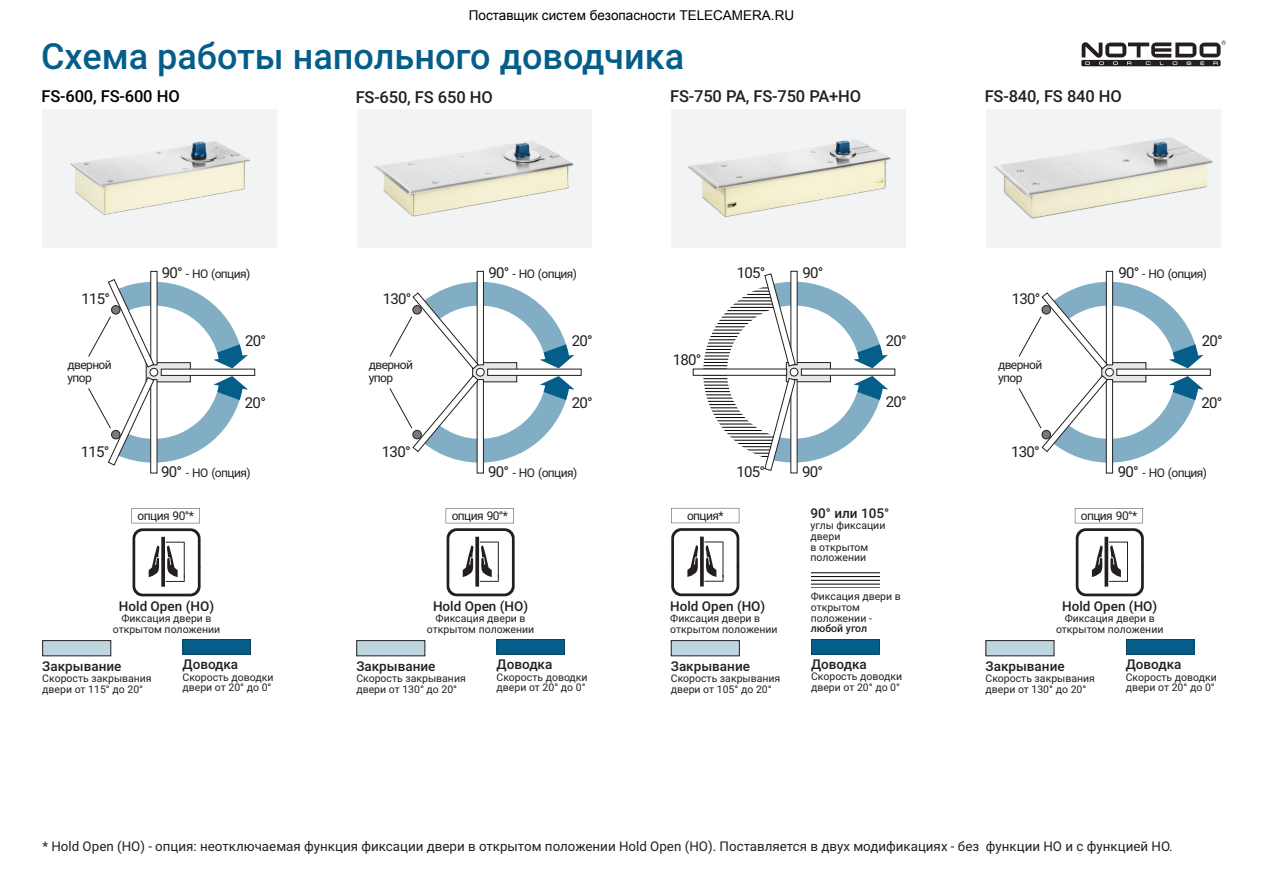
<style>
.page{position:relative;width:1263px;height:893px;background:#fff}
.page>*{position:absolute;margin:0;border:0;box-sizing:border-box;transform-origin:0 0}
.t1{font:500 36px "Roboto";color:#045e89}
.t2{font:500 16.5px "Roboto";letter-spacing:-.01em;color:#231f20}
.t3{font:500 16.5px "Roboto";letter-spacing:-.01em;color:#000}
.t4{font:15px "Roboto";letter-spacing:-.05em;color:#231f20}
.t5{font:500 13.5px "Roboto";color:#231f20}
.t6{font:13.35px "Roboto";color:#231f20}
.t7{font:12px/12.3px "Roboto";letter-spacing:-.05em;color:#231f20}
.t8{font:10.5px/10.6px "Roboto";color:#231f20}
.t9{font:500 10.5px "Roboto";color:#231f20}
.s1{font-size:15px}
</style>
<div class="page">
<svg style="left:183px;top:639px;width:68px;height:15px"></svg>
<svg style="left:132px;top:508px;width:69px;height:88px"></svg>
<svg style="left:88px;top:271px;width:168px;height:203px"></svg>
<svg style="left:497px;top:639px;width:68px;height:15px"></svg>
<svg style="left:446px;top:508px;width:69px;height:88px"></svg>
<svg style="left:389px;top:270px;width:193px;height:204px"></svg>
<svg style="left:811px;top:639px;width:68px;height:15px"></svg>
<svg style="left:671px;top:508px;width:68px;height:88px"></svg>
<svg style="left:692px;top:270px;width:204px;height:204px"></svg>
<hr style="left:811px;top:587px;width:68px;height:1px;background:#000">
<hr style="left:811px;top:584px;width:68px;height:1px;background:#000">
<hr style="left:811px;top:580px;width:68px;height:1px;background:#000">
<hr style="left:811px;top:576px;width:68px;height:1px;background:#000">
<hr style="left:811px;top:572px;width:68px;height:1px;background:#000">
<svg style="left:1126px;top:639px;width:68px;height:15px"></svg>
<svg style="left:1075px;top:508px;width:69px;height:88px"></svg>
<svg style="left:1018px;top:270px;width:193px;height:204px"></svg>
<div style="left:43px;top:641px;width:68px;height:15px;background:#bfd6e1"></div>
<div style="left:357px;top:641px;width:68px;height:15px;background:#bfd6e1"></div>
<div style="left:671px;top:640px;width:68px;height:16px;background:#bfd6e1"></div>
<div style="left:986px;top:641px;width:68px;height:15px;background:#bfd6e1"></div>
<div style="left:42px;top:640px;width:69px;height:16px;border:1px solid #231f20"></div>
<div style="left:356px;top:640px;width:69px;height:16px;border:1px solid #231f20"></div>
<div style="left:671px;top:640px;width:68px;height:16px;border:1px solid #231f20"></div>
<div style="left:986px;top:640px;width:68px;height:16px;border:1px solid #231f20"></div>
<div style="left:43px;top:109px;width:234px;height:138px;background:#f2f3f4"></div>
<div style="left:357px;top:109px;width:234px;height:138px;background:#f2f3f4"></div>
<img style="left:70px;top:141px;width:181px;height:74px">
<img style="left:374px;top:141px;width:200px;height:76px">
<div style="left:671px;top:109px;width:235px;height:138px;background:#f2f3f4"></div>
<div style="left:986px;top:109px;width:234px;height:138px;background:#f2f3f4"></div>
<img style="left:687px;top:139px;width:204px;height:78px">
<img style="left:994px;top:137px;width:219px;height:82px">
<svg style="left:1081px;top:41px;width:145px;height:25px"></svg>
<h1 class="t1" style="left:41px;top:42px;width:645px">Cхема работы напольного доводчика</h1>
<h2 class="t3" style="left:42px;top:90px;width:140px">FS-600, FS-600 HO</h2>
<h2 class="t2" style="left:356px;top:90px;width:139px">FS-650, FS 650 HO</h2>
<h2 class="t2" style="left:670px;top:90px;width:192px">FS-750 PA, FS-750 PA+HO</h2>
<h2 class="t2" style="left:985px;top:90px;width:139px">FS-840, FS 840 HO</h2>
<p class="t7" style="left:162px;top:269px;width:90px"><span class="s1">90°</span> - HO (опция)</p>
<p class="t7" style="left:489px;top:269px;width:90px"><span class="s1">90°</span> - HO (опция)</p>
<h3 class="t4" style="left:737px;top:267px;width:30px">105°</h3>
<h3 class="t4" style="left:803px;top:267px;width:22px">90°</h3>
<p class="t7" style="left:1118px;top:269px;width:90px"><span class="s1">90°</span> - HO (опция)</p>
<h3 class="t4" style="left:81px;top:292px;width:30px">115°</h3>
<h3 class="t4" style="left:383px;top:292px;width:30px">130°</h3>
<h3 class="t4" style="left:1012px;top:292px;width:30px">130°</h3>
<h3 class="t4" style="left:245px;top:334px;width:22px">20°</h3>
<h3 class="t4" style="left:572px;top:334px;width:22px">20°</h3>
<h3 class="t4" style="left:886px;top:334px;width:22px">20°</h3>
<h3 class="t4" style="left:1202px;top:334px;width:22px">20°</h3>
<p class="t7" style="left:68px;top:360px;width:46px">дверной упор</p>
<p class="t7" style="left:369px;top:360px;width:46px">дверной упор</p>
<h3 class="t4" style="left:673px;top:354px;width:30px">180°</h3>
<p class="t7" style="left:998px;top:360px;width:46px">дверной упор</p>
<h3 class="t4" style="left:245px;top:396px;width:22px">20°</h3>
<h3 class="t4" style="left:572px;top:396px;width:22px">20°</h3>
<h3 class="t4" style="left:886px;top:396px;width:22px">20°</h3>
<h3 class="t4" style="left:1201px;top:396px;width:22px">20°</h3>
<h3 class="t4" style="left:81px;top:446px;width:30px">115°</h3>
<h3 class="t4" style="left:382px;top:446px;width:30px">130°</h3>
<h3 class="t4" style="left:1011px;top:446px;width:30px">130°</h3>
<p class="t7" style="left:161px;top:468px;width:91px"><span class="s1">90°</span> - HO (опция)</p>
<p class="t7" style="left:488px;top:468px;width:91px"><span class="s1">90°</span> - HO (опция)</p>
<h3 class="t4" style="left:736px;top:466px;width:30px">105°</h3>
<h3 class="t4" style="left:802px;top:466px;width:22px">90°</h3>
<p class="t7" style="left:1118px;top:468px;width:91px"><span class="s1">90°</span> - HO (опция)</p>
<p class="t7" style="left:138px;top:511px;width:58px">опция 90°*</p>
<p class="t5" style="left:119px;top:601px;width:97px">Hold Open (HO)</p>
<p class="t8" style="left:113px;top:614px;width:109px;text-align:center">Фиксация двери в открытом положении</p>
<p class="t7" style="left:452px;top:511px;width:58px">опция 90°*</p>
<p class="t5" style="left:433px;top:601px;width:97px">Hold Open (HO)</p>
<p class="t8" style="left:427px;top:614px;width:109px;text-align:center">Фиксация двери в открытом положении</p>
<p class="t7" style="left:687px;top:511px;width:38px">опция*</p>
<p class="t5" style="left:670px;top:601px;width:97px">Hold Open (HO)</p>
<p class="t8" style="left:670px;top:614px;width:109px">Фиксация двери в открытом положении</p>
<p class="t5" style="left:810px;top:508px;width:80px">90° или 105°</p>
<p class="t8" style="left:810px;top:521px;width:76px">углы фиксации двери<br>в открытом положении</p>
<p class="t8" style="left:811px;top:592px;width:92px">Фиксация двери в открытом положении -</p>
<p class="t9" style="left:811px;top:625px;width:58px">любой угол</p>
<p class="t7" style="left:1081px;top:511px;width:58px">опция 90°*</p>
<p class="t5" style="left:1062px;top:601px;width:97px">Hold Open (HO)</p>
<p class="t8" style="left:1056px;top:614px;width:109px;text-align:center">Фиксация двери в открытом положении</p>
<p class="t5" style="left:42px;top:661px;width:81px">Закрывание</p>
<p class="t8" style="left:42px;top:674px;width:111px">Скорость закрывания двери от 115° до 20°</p>
<p class="t5" style="left:182px;top:659px;width:57px">Доводка</p>
<p class="t8" style="left:182px;top:673px;width:93px">Скорость доводки двери от 20° до 0°</p>
<p class="t5" style="left:356px;top:661px;width:81px">Закрывание</p>
<p class="t8" style="left:356px;top:674px;width:111px">Скорость закрывания двери от 130° до 20°</p>
<p class="t5" style="left:497px;top:659px;width:57px">Доводка</p>
<p class="t8" style="left:497px;top:673px;width:93px">Скорость доводки двери от 20° до 0°</p>
<p class="t5" style="left:671px;top:660px;width:81px">Закрывание</p>
<p class="t8" style="left:671px;top:674px;width:111px">Скорость закрывания двери от 105° до 20°</p>
<p class="t5" style="left:811px;top:659px;width:57px">Доводка</p>
<p class="t8" style="left:811px;top:672px;width:93px">Скорость доводки двери от 20° до 0°</p>
<p class="t5" style="left:985px;top:661px;width:81px">Закрывание</p>
<p class="t8" style="left:985px;top:674px;width:111px">Скорость закрывания двери от 130° до 20°</p>
<p class="t5" style="left:1126px;top:659px;width:57px">Доводка</p>
<p class="t8" style="left:1126px;top:673px;width:93px">Скорость доводки двери от 20° до 0°</p>
<p class="t6" style="left:42px;top:841px;width:1132px">* Hold Open (HO) - опция: неотключаемая функция фиксации двери в открытом положении Hold Open (HO). Поставляется в двух модификациях - без функции HO и с функцией HO.</p>
</div>
